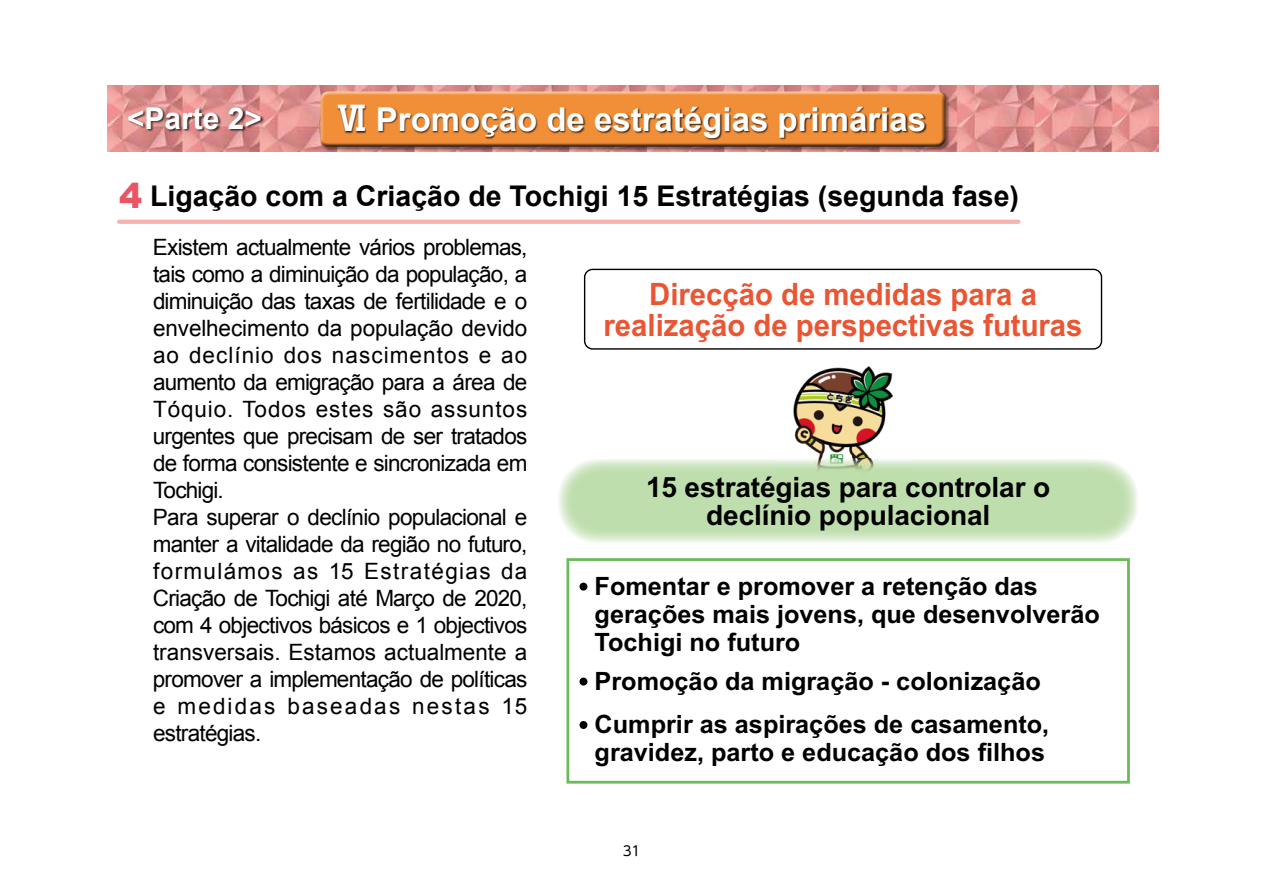
<style>
.page{position:relative;width:1263px;height:893px;background:#fff}
.page>*{position:absolute;margin:0;border:0;box-sizing:border-box;transform-origin:0 0}
.t1{font:700 33px "Arial";color:#fff}
.t2{font:700 30.9px/30.9px "Arial";color:#ea5532;text-align:center;scale:.95 1}
.t3{font:700 30px "Arial";color:#fff}
.t4{font:700 28.5px "Arial";color:#000}
.t5{font:700 28.05px/28px "Arial";letter-spacing:-.005em;color:#000;text-align:center}
.t6{font:700 25.2px/28px "Arial";color:#000}
.t7{font:22.5px/27px "Arial";letter-spacing:-.03em;color:#000}
.t8{font:13.5px "UD Shin M Go Pro";color:#000}
.s1{font-family:"UD Shin Go Pro De"}
.s2{font-weight:900;font-size:34.5px;color:#ea5464}
</style>
<div class="page">
<hr style="left:119px;top:220px;width:899px;height:4px;background:#f5b2ae">
<img style="left:793px;top:366px;width:100px;height:93px">
<img style="left:558px;top:459px;width:580px;height:84px">
<div style="left:584px;top:269px;width:518px;height:81px;border:1px solid #000;border-radius:8px"></div>
<div style="left:566px;top:558px;width:564px;height:226px;border:3px solid #6cbb5a"></div>
<div style="left:579px;top:583px;width:8px;height:8px;background:#000;border-radius:50%"></div>
<div style="left:579px;top:678px;width:8px;height:7px;background:#000;border-radius:50%"></div>
<div style="left:579px;top:721px;width:8px;height:8px;background:#000;border-radius:50%"></div>
<img style="left:107px;top:85px;width:1051px;height:67px">
<div style="left:320px;top:92px;width:629px;height:59px;background:#000;opacity:.4"></div>
<div style="left:319px;top:89px;width:629px;height:55px;background:#fff;opacity:.75"></div>
<div style="left:319px;top:93px;width:629px;height:55px;background:#000;opacity:.75"></div>
<div style="left:338px;top:105px;width:589px;height:35px;background:#000;opacity:.75"></div>
<div style="left:128px;top:107px;width:136px;height:26px;background:#000;opacity:.75"></div>
<h3 class="t3" style="left:127px;top:99px;width:137px">&lt;Parte 2&gt;</h3>
<h1 class="t1" style="left:335px;top:97px;width:592px"><span class="s1">Ⅵ</span> Promoção de estratégias primárias</h1>
<p class="t4" style="left:119px;top:177px;width:901px"><span class="s2">4</span> Ligação com a Criação de Tochigi 15 Estratégias (segunda fase)</p>
<p class="t7" style="left:153px;top:234px;width:376px">Existem actualmente vários problemas, tais como a diminuição da população, a diminuição das taxas de fertilidade e o envelhecimento da população devido ao declínio dos nascimentos e ao aumento da emigração para a área de Tóquio. Todos estes são assuntos urgentes que precisam de ser tratados de forma consistente e sincronizada em Tochigi.<br>Para superar o declínio populacional e manter a vitalidade da região no futuro, formulámos as 15 Estratégias da Criação de Tochigi até Março de 2020, com 4 objectivos básicos e 1 objectivos transversais. Estamos actualmente a promover a implementação de políticas e medidas baseadas nestas 15 estratégias.</p>
<h2 class="t2" style="left:603px;top:279px;width:506px">Direcção de medidas para a realização de perspectivas futuras</h2>
<p class="t5" style="left:646px;top:474px;width:406px">15 estratégias para controlar o declínio populacional</p>
<p class="t6" style="left:595px;top:573px;width:507px">Fomentar e promover a retenção das gerações mais jovens, que desenvolverão<br>Tochigi no futuro</p>
<p class="t6" style="left:595px;top:660px;width:456px;line-height:43.2px">Promoção da migração - colonização<br>Cumprir as aspirações de casamento,</p>
<p class="t6" style="left:595px;top:739px;width:452px">gravidez, parto e educação dos filhos</p>
<p class="t8" style="left:623px;top:839px;width:19px">31</p>
</div>
